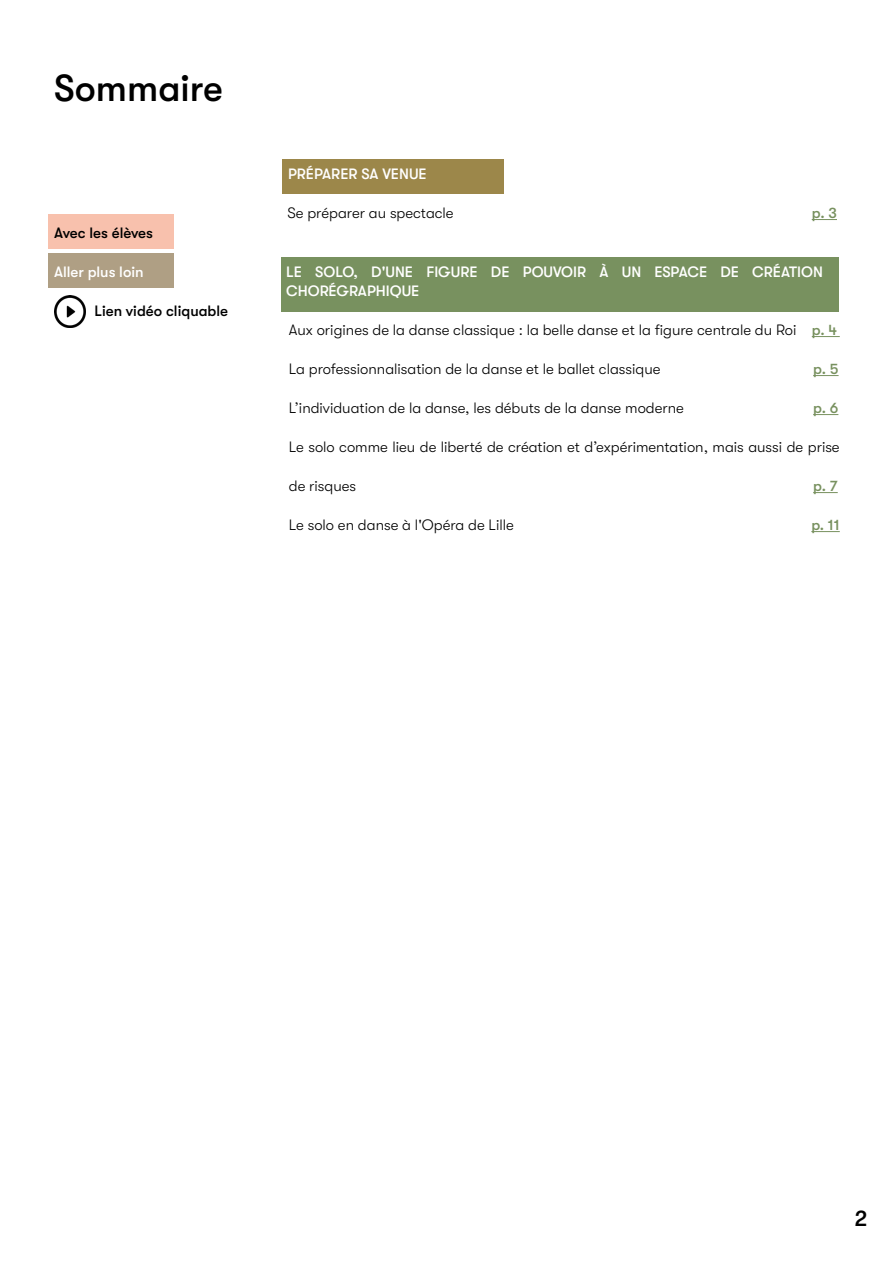
<style>
.page{position:relative;width:893px;height:1263px;background:#fff}
.page>*{position:absolute;margin:0;border:0;box-sizing:border-box;transform-origin:0 0}
.t1{font:500 37.5px "GT Walsheim";color:#000}
.t2{font:500 22.5px "GT Walsheim";color:#000}
.t3{font:300 15px "GT Walsheim";color:#000}
.t4{font:500 15px/19.5px "GT Walsheim";color:#fff}
.t5{font:500 15px "GT Walsheim";color:#000}
.t6{font:500 15px "GT Walsheim";color:#78915f}
.s1{font-weight:500;color:#78915f}
</style>
<div class="page">
<svg style="left:812px;top:219px;width:25px;height:1px"></svg>
<div style="left:49px;top:214px;width:125px;height:34px;background:#f8c1ad"></div>
<img style="left:54px;top:295px;width:32px;height:32px">
<div style="left:49px;top:253px;width:125px;height:34px;background:#af9f84"></div>
<svg style="left:812px;top:336px;width:28px;height:1px"></svg>
<svg style="left:813px;top:375px;width:26px;height:1px"></svg>
<svg style="left:813px;top:414px;width:25px;height:1px"></svg>
<svg style="left:813px;top:492px;width:25px;height:1px"></svg>
<svg style="left:811px;top:531px;width:29px;height:1px"></svg>
<div style="left:282px;top:160px;width:222px;height:34px;background:#9c874a"></div>
<div style="left:281px;top:257px;width:558px;height:54px;background:#78915f"></div>
<h1 class="t1" style="left:54px;top:67px;width:170px">Sommaire</h1>
<p class="t5" style="left:54px;top:224px;width:100px">Avec les élèves</p>
<p class="t4" style="left:54px;top:262px;width:91px">Aller plus loin</p>
<p class="t5" style="left:94px;top:302px;width:135px">Lien vidéo cliquable</p>
<p class="t4" style="left:288px;top:164px;width:140px">PRÉPARER SA VENUE</p>
<p class="t3" style="left:287px;top:205px;width:168px">Se préparer au spectacle</p>
<p class="t6" style="left:812px;top:204px;width:27px">p. 3</p>
<p class="t4" style="left:286px;top:262px;width:538px">LE SOLO, D'UNE FIGURE DE POUVOIR À UN ESPACE DE CRÉATION<br>CHORÉGRAPHIQUE</p>
<p class="t3" style="left:289px;top:322px;width:550px">Aux origines de la danse classique : la belle danse et la figure centrale du Roi <span class="s1">p. 4</span></p>
<p class="t3" style="left:289px;top:361px;width:373px">La professionnalisation de la danse et le ballet classique</p>
<p class="t6" style="left:813px;top:360px;width:27px">p. 5</p>
<p class="t3" style="left:289px;top:400px;width:396px">L’individuation de la danse, les débuts de la danse moderne</p>
<p class="t6" style="left:813px;top:399px;width:27px">p. 6</p>
<p class="t3" style="left:289px;top:439px;width:552px">Le solo comme lieu de liberté de création et d’expérimentation, mais aussi de prise</p>
<p class="t3" style="left:289px;top:478px;width:69px">de risques</p>
<p class="t6" style="left:813px;top:477px;width:26px">p. 7</p>
<p class="t3" style="left:289px;top:517px;width:227px">Le solo en danse à l'Opéra de Lille</p>
<p class="t6" style="left:811px;top:516px;width:30px">p. 11</p>
<h2 class="t2" style="left:854px;top:1206px;width:15px">2</h2>
</div>
